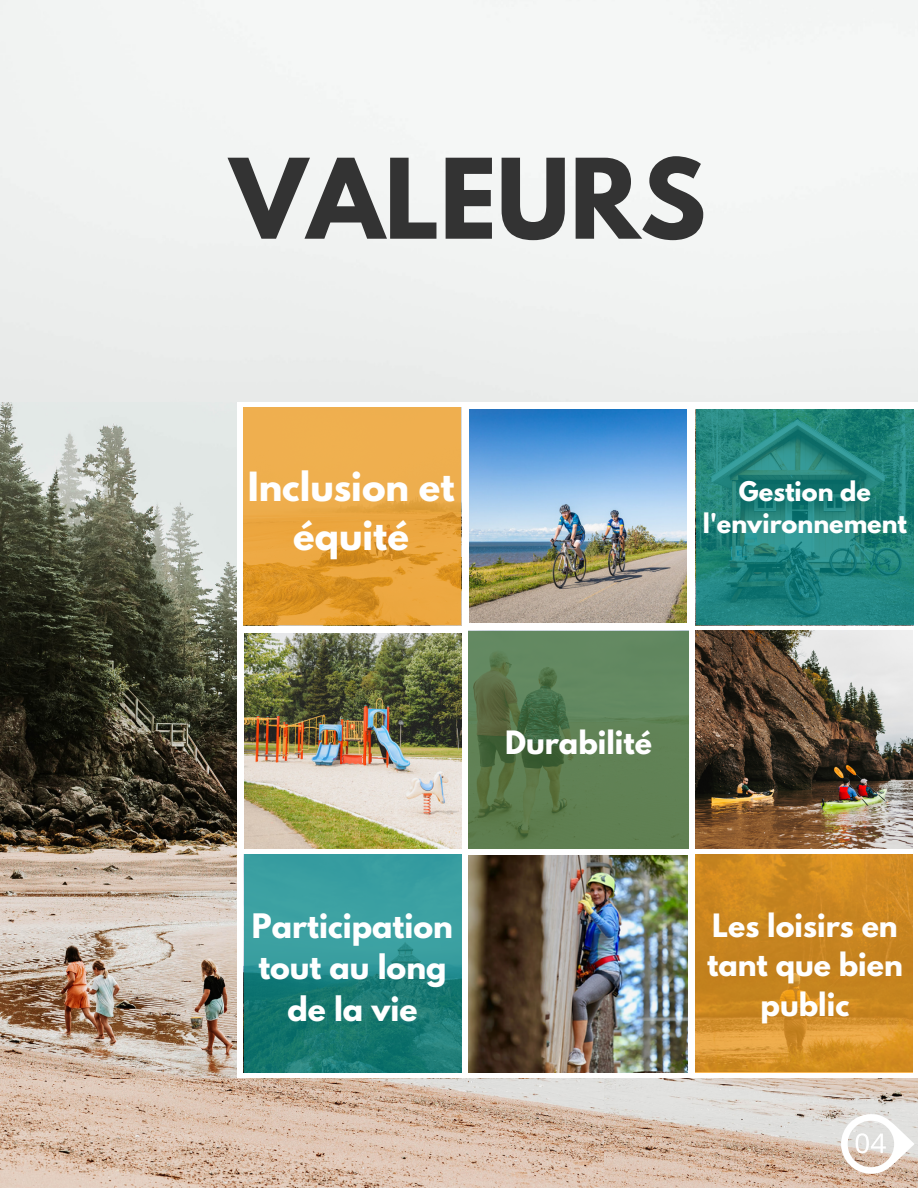
<style>
.page{position:relative;width:918px;height:1188px;background:#fff}
.page>*{position:absolute;margin:0;border:0;box-sizing:border-box;transform-origin:0 0}
.t1{font:700 98.25px "League Spartan";color:#333}
.t2{font:700 35.7px/49.1px "League Spartan";color:#fff;text-align:center}
.t3{font:700 29.85px/41.5px "League Spartan";color:#fff;text-align:center}
.t4{font:700 28.5px/39.3px "League Spartan";color:#fff;text-align:center}
.t5{font:700 24px/32.7px "League Spartan";color:#fff;text-align:center}
</style>
<div class="page">
<img style="left:695px;top:631px;width:218px;height:217px">
<img style="left:0;top:402px;width:236px;height:678px">
<svg style="left:244px;top:407px;width:217px;height:218px;background:#e9a640"></svg>
<svg style="left:696px;top:409px;width:218px;height:216px;background:#20837c"></svg>
<svg style="left:468px;top:631px;width:220px;height:217px;background:#5c7d53"></svg>
<svg style="left:244px;top:855px;width:218px;height:218px;background:#298d8b"></svg>
<svg style="left:695px;top:854px;width:218px;height:219px;background:#ce8a24"></svg>
<img style="left:307px;top:1078px;width:611px;height:110px">
<img style="left:0;top:1080px;width:603px;height:108px">
<svg style="left:841px;top:1114px;width:73px;height:60px"></svg>
<img style="left:244px;top:633px;width:217px;height:215px">
<img style="left:469px;top:855px;width:218px;height:217px">
<img style="left:470px;top:409px;width:217px;height:214px">
<p class="t1" style="left:230px;top:150px;width:477px">VALEURS</p>
<p class="t2" style="left:248px;top:467px;width:208px">Inclusion et équité</p>
<p class="t5" style="left:703px;top:478px;width:206px">Gestion de l'environnement</p>
<p class="t4" style="left:505px;top:726px;width:148px">Durabilité</p>
<p class="t3" style="left:252px;top:909px;width:202px">Participation tout au long de la vie</p>
<p class="t4" style="left:707px;top:909px;width:197px">Les loisirs en tant que bien public</p>
</div>
